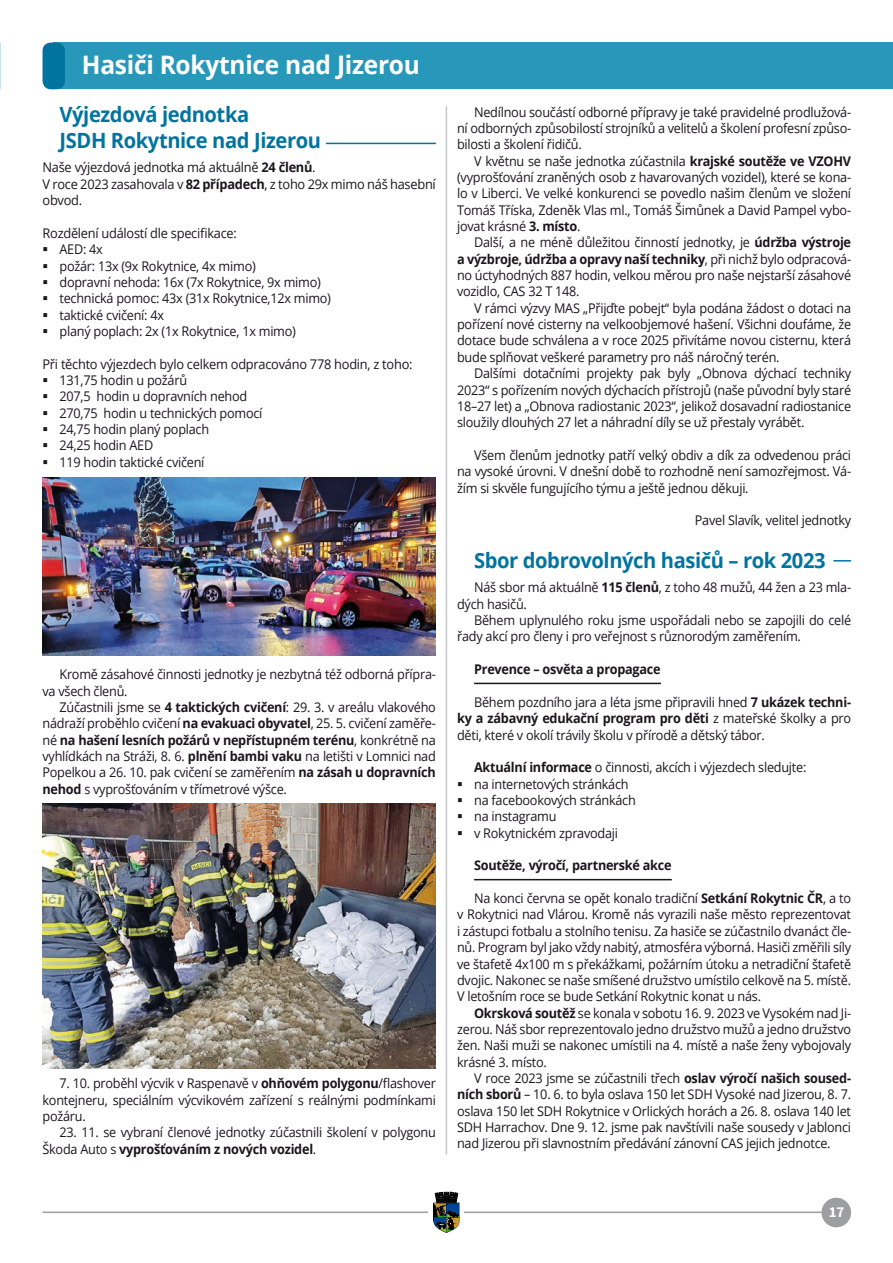
<style>
.page{position:relative;width:893px;height:1263px;background:#fff}
.page>*{position:absolute;margin:0;border:0;box-sizing:border-box;transform-origin:0 0}
.Nadpis_H1{font:700 25.5px "Open Sans";letter-spacing:-.01em;color:#fff;scale:.96 1}
.Nadpis_H2a{font:700 21px/25.2px "Open Sans";letter-spacing:-.02em;color:#00749f;scale:.96 1}
.t1{font:700 15px "Source Sans Pro";color:#fff}
.AAA_Body_Text{font:13.35px/16.4px "Open Sans";letter-spacing:-.02em;color:#1a171c;text-align:justify;scale:.95 1}
.AAA_Neodsazený{font:13.35px/16.4px "Open Sans";letter-spacing:-.02em;color:#1a171c;scale:.96 1}
.Nadpis_H8{font:700 13.35px "Open Sans";letter-spacing:-.02em;color:#1a171c;scale:.95 1}
.s1{font-weight:700}
</style>
<div class="page">
<hr style="left:43px;top:1211px;width:807px;height:2px;background:#9d9ea0">
<div style="left:429px;top:1192px;width:35px;height:42px;background:#fff"></div>
<svg style="left:433px;top:1192px;width:27px;height:41px"></svg>
<div style="left:821px;top:1198px;width:30px;height:29px;background:#9d9ea0;border-radius:50%"></div>
<div style="left:54px;top:43px;width:839px;height:46px;background:#2898ba"></div>
<div style="left:43px;top:43px;width:22px;height:46px;background:#00749f;border-radius:9px"></div>
<hr style="left:474px;top:683px;width:187px;height:1px;background:#1a171c">
<hr style="left:474px;top:879px;width:198px;height:1px;background:#1a171c">
<img style="left:43px;top:478px;width:393px;height:177px">
<img style="left:43px;top:804px;width:393px;height:264px">
<hr style="left:326px;top:143px;width:110px;height:1px;background:#00749f">
<svg style="left:833px;top:560px;width:18px;height:1px"></svg>
<hr style="left:446px;top:106px;width:1px;height:1048px;background:#c6c7c9">
<p class="Nadpis_H1" style="left:82px;top:47px;width:354px">Hasiči Rokytnice nad Jizerou</p>
<p class="Nadpis_H2a" style="left:60px;top:102px;width:274px">Výjezdová jednotka<br>JSDH Rokytnice nad Jizerou</p>
<p class="AAA_Neodsazený" style="left:43px;top:159px;width:286px">Naše výjezdová jednotka má aktuálně <span class="s1">24 členů</span>.</p>
<p class="AAA_Neodsazený" style="left:43px;top:175px;width:411px">V roce 2023 zasahovala v <span class="s1">82 případech</span>, z toho 29x mimo náš hasební obvod.</p>
<p class="AAA_Neodsazený" style="left:43px;top:224px;width:204px">Rozdělení událostí dle specifikace:</p>
<p class="AAA_Body_Text" style="left:60px;top:241px;width:47px">AED: 4x</p>
<p class="AAA_Body_Text" style="left:60px;top:257px;width:208px">požár: 13x (9x Rokytnice, 4x mimo)</p>
<p class="AAA_Body_Text" style="left:60px;top:274px;width:277px">dopravní nehoda: 16x (7x Rokytnice, 9x mimo)</p>
<p class="AAA_Body_Text" style="left:60px;top:290px;width:287px">technická pomoc: 43x (31x Rokytnice,12x mimo)</p>
<p class="AAA_Body_Text" style="left:60px;top:306px;width:111px">taktické cvičení: 4x</p>
<p class="AAA_Body_Text" style="left:60px;top:323px;width:250px">planý poplach: 2x (1x Rokytnice, 1x mimo)</p>
<p class="AAA_Neodsazený" style="left:43px;top:355px;width:387px">Při těchto výjezdech bylo celkem odpracováno 778 hodin, z toho:</p>
<p class="AAA_Body_Text" style="left:60px;top:372px;width:136px">131,75 hodin u požárů</p>
<p class="AAA_Body_Text" style="left:60px;top:388px;width:199px">207,5 hodin u dopravních nehod</p>
<p class="AAA_Body_Text" style="left:60px;top:404px;width:215px">270,75 hodin u technických pomocí</p>
<p class="AAA_Body_Text" style="left:60px;top:421px;width:159px">24,75 hodin planý poplach</p>
<p class="AAA_Body_Text" style="left:60px;top:437px;width:100px">24,25 hodin AED</p>
<p class="AAA_Body_Text" style="left:60px;top:453px;width:154px">119 hodin taktické cvičení</p>
<p class="AAA_Body_Text" style="left:43px;top:666px;width:416px;text-indent:17px">Kromě zásahové činnosti jednotky je nezbytná též odborná přípra&shy;va všech členů.</p>
<p class="AAA_Body_Text" style="left:43px;top:699px;width:416px;text-indent:17px">Zúčastnili jsme se <span class="s1">4 taktických cvičení</span>: 29. 3. v areálu vlakového nádraží proběhlo cvičení <span class="s1">na evakuaci obyvatel</span>, 25. 5. cvičení zaměře&shy;né <span class="s1">na hašení lesních požárů v nepřístupném terénu</span>, konkrétně na vyhlídkách na Stráži, 8. 6. <span class="s1">plnění bambi vaku</span> na letišti v Lomnici nad Popelkou a 26. 10. pak cvičení se zaměřením <span class="s1">na zásah u dopravních nehod</span> s vyprošťováním v třímetrové výšce.</p>
<p class="AAA_Body_Text" style="left:43px;top:1075px;width:416px;text-indent:17px">7. 10. proběhl výcvik v Raspenavě v <span class="s1">ohňovém polygonu</span>/flashover kontejneru, speciálním výcvikovém zařízení s reálnými podmínkami požáru.</p>
<p class="AAA_Body_Text" style="left:43px;top:1124px;width:416px;text-indent:17px">23. 11. se vybraní členové jednotky zúčastnili školení v polygonu<br>Škoda Auto s <span class="s1">vyprošťováním z nových vozidel</span>.</p>
<p class="AAA_Body_Text" style="left:457px;top:103px;width:416px;text-indent:17px">Nedílnou součástí odborné přípravy je také pravidelné prodlužová&shy;ní odborných způsobilostí strojníků a velitelů a školení profesní způso&shy;bilosti a školení řidičů.</p>
<p class="AAA_Body_Text" style="left:457px;top:152px;width:416px;text-indent:17px">V květnu se naše jednotka zúčastnila <span class="s1">krajské soutěže ve VZOHV </span>(vyprošťování zraněných osob z havarovaných vozidel), které se kona&shy;lo v Liberci. Ve velké konkurenci se povedlo našim členům ve složení Tomáš Tříska, Zdeněk Vlas ml., Tomáš Šimůnek a David Pampel vybo&shy;jovat krásné <span class="s1">3. místo</span>.</p>
<p class="AAA_Body_Text" style="left:457px;top:234px;width:416px;text-indent:17px">Další, a ne méně důležitou činností jednotky, je <span class="s1">údržba výstroje a výzbroje, údržba a opravy naší techniky</span>, při nichž bylo odpracová&shy;no úctyhodných 887 hodin, velkou měrou pro naše nejstarší zásahové vozidlo, CAS 32 T 148.</p>
<p class="AAA_Body_Text" style="left:457px;top:299px;width:416px;text-indent:17px">V rámci výzvy MAS „Přijďte pobejt“ byla podána žádost o dotaci na pořízení nové cisterny na velkoobjemové hašení. Všichni doufáme, že dotace bude schválena a v roce 2025 přivítáme novou cisternu, která bude splňovat veškeré parametry pro náš náročný terén.</p>
<p class="AAA_Body_Text" style="left:457px;top:365px;width:416px;text-indent:17px">Dalšími dotačními projekty pak byly „Obnova dýchací techniky 2023“ s pořízením nových dýchacích přístrojů (naše původní byly staré 18–27 let) a „Obnova radiostanic 2023“, jelikož dosavadní radiostanice sloužily dlouhých 27 let a náhradní díly se už přestaly vyrábět.</p>
<p class="AAA_Body_Text" style="left:457px;top:447px;width:416px;text-indent:17px">Všem členům jednotky patří velký obdiv a dík za odvedenou práci na vysoké úrovni. V dnešní době to rozhodně není samozřejmost. Vá&shy;žím si skvěle fungujícího týmu a ještě jednou děkuji.</p>
<p class="AAA_Body_Text" style="left:695px;top:512px;width:166px">Pavel Slavík, velitel jednotky</p>
<p class="Nadpis_H2a" style="left:474px;top:547px;width:368px">Sbor dobrovolných hasičů – rok 2023</p>
<p class="AAA_Body_Text" style="left:457px;top:579px;width:416px;text-indent:17px">Náš sbor má aktuálně <span class="s1">115 členů</span>, z toho 48 mužů, 44 žen a 23 mla&shy;dých hasičů.</p>
<p class="AAA_Body_Text" style="left:457px;top:612px;width:416px;text-indent:17px">Během uplynulého roku jsme uspořádali nebo se zapojili do celé řady akcí pro členy i pro veřejnost s různorodým zaměřením.</p>
<p class="Nadpis_H8" style="left:474px;top:660px;width:198px">Prevence – osvěta a propagace</p>
<p class="AAA_Body_Text" style="left:457px;top:693px;width:416px;text-indent:17px">Během pozdního jara a léta jsme připravili hned <span class="s1">7 ukázek techni&shy;ky a zábavný edukační program pro děti</span> z mateřské školky a pro děti, které v okolí trávily školu v přírodě a dětský tábor.</p>
<p class="AAA_Body_Text" style="left:474px;top:759px;width:351px"><span class="s1">Aktuální informace</span> o činnosti, akcích i výjezdech sledujte:</p>
<p class="AAA_Body_Text" style="left:474px;top:775px;width:164px">na internetových stránkách</p>
<p class="AAA_Body_Text" style="left:474px;top:792px;width:172px">na facebookových stránkách</p>
<p class="AAA_Body_Text" style="left:474px;top:808px;width:88px">na instagramu</p>
<p class="AAA_Body_Text" style="left:474px;top:824px;width:153px">v Rokytnickém zpravodaji</p>
<p class="Nadpis_H8" style="left:474px;top:856px;width:209px">Soutěže, výročí, partnerské akce</p>
<p class="AAA_Body_Text" style="left:457px;top:890px;width:416px;text-indent:17px">Na konci června se opět konalo tradiční <span class="s1">Setkání Rokytnic ČR</span>, a to v Rokytnici nad Vlárou. Kromě nás vyrazili naše město reprezentovat i zástupci fotbalu a stolního tenisu. Za hasiče se zúčastnilo dvanáct čle&shy;nů. Program byl jako vždy nabitý, atmosféra výborná. Hasiči změřili síly ve štafetě 4x100 m s překážkami, požárním útoku a netradiční štafetě dvojic. Nakonec se naše smíšené družstvo umístilo celkově na 5. místě.<br>V letošním roce se bude Setkání Rokytnic konat u nás.</p>
<p class="AAA_Body_Text" style="left:457px;top:1004px;width:416px;text-indent:17px"><span class="s1">Okrsková soutěž</span> se konala v sobotu 16. 9. 2023 ve Vysokém nad Ji&shy;zerou. Náš sbor reprezentovalo jedno družstvo mužů a jedno družstvo žen. Naši muži se nakonec umístili na 4. místě a naše ženy vybojovaly krásné 3. místo.</p>
<p class="AAA_Body_Text" style="left:457px;top:1070px;width:416px;text-indent:17px">V roce 2023 jsme se zúčastnili třech <span class="s1">oslav výročí našich soused&shy;ních sborů</span> – 10. 6. to byla oslava 150 let SDH Vysoké nad Jizerou, 8. 7. oslava 150 let SDH Rokytnice v Orlických horách a 26. 8. oslava 140 let SDH Harrachov. Dne 9. 12. jsme pak navštívili naše sousedy v Jablonci nad Jizerou při slavnostním předávání zánovní CAS jejich jednotce.</p>
<p class="t1" style="left:829px;top:1201px;width:17px">17</p>
</div>
